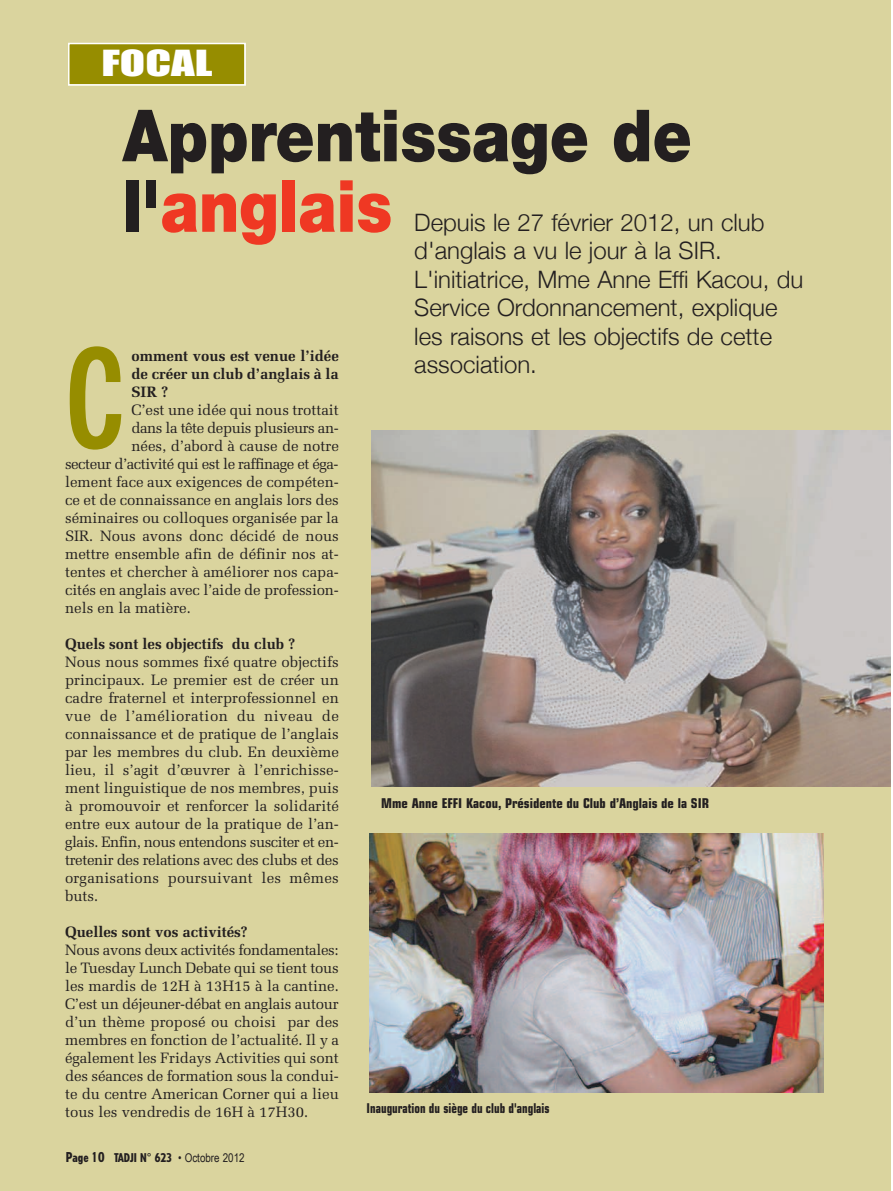
<style>
.page{position:relative;width:893px;height:1191px;background:#fff}
.page>*{position:absolute;margin:0;border:0;box-sizing:border-box;transform-origin:0 0}
.t1{font:500 139.8px "Imago";color:#968d00;scale:.59 1}
.t2{font:900 72px/70.5px "Helvetica Neue";color:#231f20;scale:.87 1}
.t3{font:33px "Impact";color:#fff;scale:1.41 1}
.t4{font:300 24px/28.5px "Helvetica Neue";color:#231f20}
.t5{font:15px/18px "Melior";color:#231f20;text-align:justify}
.t6{font:700 15px/18px "Melior";color:#231f20;text-align:justify}
.t7{font:15px "Melior";letter-spacing:-.03em;color:#231f20}
.t8{font:700 condensed 13.5px "Eurostile";color:#231f20}
.t9{font:700 condensed 13.5px "Eurostile";color:#231f20;scale:.89 1}
.t10{font:12px "Arial Narrow";color:#231f20}
.s1{color:#ef3823}
.s2{font-family:"Tempo";font-weight:800;font-stretch:condensed;font-size:13.5px}
.s3{font-family:"Tempo";font-weight:800;font-stretch:condensed}
</style>
<div class="page">
<div style="left:0;top:0;width:891px;height:1191px;background:#dad49e"></div>
<div style="left:70px;top:44px;width:174px;height:40px;background:#968d00"></div>
<div style="left:68px;top:43px;width:178px;height:43px;border:2px solid #fff"></div>
<img style="left:372px;top:430px;width:518px;height:356px">
<img style="left:370px;top:834px;width:454px;height:258px">
<h3 class="t3" style="left:101px;top:43px;width:80px">focAl</h3>
<h2 class="t2" style="left:123px;top:106px;width:656px">Apprentissage de l'<span class="s1">anglais</span></h2>
<h3 class="t4" style="left:414px;top:207px;width:391px">Depuis le 27 février 2012, un club d'anglais a vu le jour à la SIR.<br>L'initiatrice, Mme Anne Effi Kacou, du<br>Service Ordonnancement, explique les raisons et les objectifs de cette association.</h3>
<h1 class="t1" style="left:66px;top:349px;width:98px">C</h1>
<p class="t6" style="left:131px;top:347px;width:209px">omment vous est venue l’idée de créer un club d’anglais à la SIR ?</p>
<p class="t5" style="left:131px;top:401px;width:209px">C’est une idée qui nous trottait</p>
<p class="t7" style="left:131px;top:419px;width:209px">dans la tête depuis plusieurs an-</p>
<p class="t5" style="left:131px;top:437px;width:209px">nées, d’abord à cause de notre</p>
<p class="t7" style="left:65px;top:455px;width:275px">secteur d’activité qui est le raffinage et éga-</p>
<p class="t5" style="left:65px;top:473px;width:275px">lement face aux exigences de compéten-</p>
<p class="t5" style="left:65px;top:491px;width:275px">ce et de connaissance en anglais lors des</p>
<p class="t5" style="left:65px;top:509px;width:275px">séminaires ou colloques organisée par la</p>
<p class="t5" style="left:65px;top:527px;width:275px">SIR. Nous avons donc décidé de nous</p>
<p class="t5" style="left:65px;top:545px;width:275px">mettre ensemble afin de définir nos at-</p>
<p class="t5" style="left:65px;top:563px;width:275px">tentes et chercher à améliorer nos capa-</p>
<p class="t5" style="left:65px;top:581px;width:275px">cités en anglais avec l’aide de profession-</p>
<p class="t5" style="left:65px;top:599px;width:127px">nels en la matière.</p>
<p class="t6" style="left:65px;top:635px;width:231px">Quels sont les objectifs du club ?</p>
<p class="t5" style="left:65px;top:653px;width:275px">Nous nous sommes fixé quatre objectifs principaux. Le premier est de créer un cadre fraternel et interprofessionnel en vue de l’amélioration du niveau de connaissance et de pratique de l’anglais par les membres du club. En deuxième lieu, il s’agit d’œuvrer à l’enrichisse&shy;ment linguistique de nos membres, puis à promouvoir et renforcer la solidarité entre eux autour de la pratique de l’an&shy;glais. Enfin, nous entendons susciter et en&shy;tretenir des relations avec des clubs et des organisations poursuivant les mêmes buts.</p>
<p class="t6" style="left:65px;top:923px;width:184px">Quelles sont vos activités?</p>
<p class="t5" style="left:65px;top:941px;width:275px">Nous avons deux activités fondamentales: le Tuesday Lunch Debate qui se tient tous les mardis de 12H à 13H15 à la cantine.<br>C’est un déjeuner-débat en anglais autour d’un thème proposé ou choisi par des membres en fonction de l’actualité. Il y a également les Fridays Activities qui sont des séances de formation sous la condui&shy;te du centre American Corner qui a lieu tous les vendredis de 16H à 17H30.</p>
<p class="t8" style="left:381px;top:798px;width:329px">Mme Anne EFFI Kacou, Présidente du Club d’Anglais de la SIR</p>
<p class="t9" style="left:367px;top:1102px;width:207px">Inauguration du siège du club d'anglais</p>
<p class="t10" style="left:66px;top:1150px;width:180px"><span class="s2">Page 10</span> <span class="s3">TADJI N° 623</span> • Octobre 2012</p>
</div>
